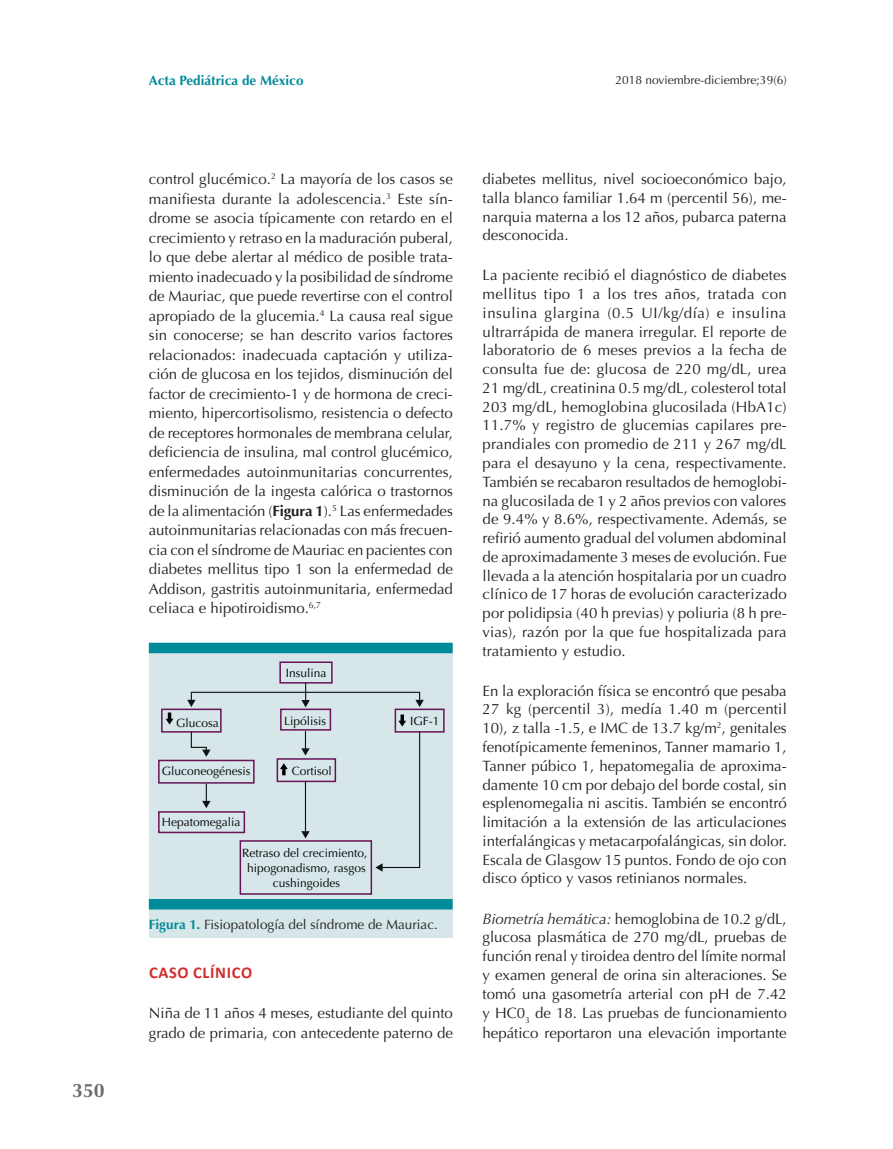
<style>
.page{position:relative;width:893px;height:1149px;background:#fff}
.page>*{position:absolute;margin:0;border:0;box-sizing:border-box;transform-origin:0 0}
.t1{font:700 19.5px "Optima";color:#6c6d70}
.t2{font:700 16.5px "Calibri";letter-spacing:.04em;color:#d22e2e}
.t3{font:15px/18.8px "Optima";color:#231f20;text-align:justify}
.t4{font:13.5px "Optima";color:#231f20}
.t5{font:700 13.5px "Optima";color:#008b9a}
.t6{font:12px/15px "Optima";color:#000001;text-align:center}
.t7{font:12px "Optima";color:#231f20}
.s1{font-weight:700}
.s2{font-weight:700;color:#008b9a}
.s3{font-style:italic}
</style>
<div class="page">
<div style="left:149px;top:643px;width:303px;height:293px;background:#d6e6e9"></div>
<div style="left:279px;top:661px;width:54px;height:22px;border:2px solid #671355"></div>
<svg style="left:166px;top:712px;width:7px;height:12px"></svg>
<svg style="left:280px;top:763px;width:8px;height:12px"></svg>
<div style="left:161px;top:708px;width:61px;height:24px;border:2px solid #671355"></div>
<div style="left:280px;top:708px;width:51px;height:22px;border:2px solid #671355"></div>
<div style="left:395px;top:708px;width:50px;height:24px;border:2px solid #671355"></div>
<div style="left:277px;top:758px;width:59px;height:23px;border:2px solid #671355"></div>
<div style="left:158px;top:759px;width:97px;height:24px;border:2px solid #671355"></div>
<div style="left:158px;top:810px;width:87px;height:22px;border:2px solid #671355"></div>
<div style="left:240px;top:840px;width:132px;height:54px;border:2px solid #671355"></div>
<svg style="left:301px;top:682px;width:9px;height:25px"></svg>
<svg style="left:301px;top:730px;width:9px;height:25px"></svg>
<svg style="left:202px;top:783px;width:9px;height:24px"></svg>
<hr style="left:305px;top:781px;width:1px;height:51px;background:#0f1313">
<svg style="left:301px;top:830px;width:9px;height:8px"></svg>
<div style="left:191px;top:691px;width:229px;height:10px;border:1px solid #0f1313"></div>
<svg style="left:415px;top:699px;width:9px;height:8px"></svg>
<svg style="left:187px;top:699px;width:9px;height:8px"></svg>
<svg style="left:190px;top:730px;width:21px;height:26px"></svg>
<svg style="left:375px;top:714px;width:46px;height:157px"></svg>
<div style="left:149px;top:642px;width:304px;height:11px;background:#008b9a"></div>
<div style="left:149px;top:898px;width:304px;height:11px;background:#008b9a"></div>
<h1 class="t1" style="left:72px;top:1079px;width:34px">350</h1>
<p class="t5" style="left:149px;top:73px;width:156px">Acta Pediátrica de México</p>
<p class="t7" style="left:615px;top:73px;width:173px">2018 noviembre-diciembre;39(6)</p>
<p class="t3" style="left:149px;top:169px;width:306px;line-height:19.5px">control glucémico.<sup>2</sup> La mayoría de los casos se manifiesta durante la adolescencia.<sup>3</sup> Este sín&shy;drome se asocia típicamente con retardo en el crecimiento y retraso en la maduración puberal, lo que debe alertar al médico de posible trata&shy;miento inadecuado y la posibilidad de síndrome de Mauriac, que puede revertirse con el control apropiado de la glucemia.<sup>4</sup> La causa real sigue sin conocerse; se han descrito varios factores relacionados: inadecuada captación y utiliza&shy;ción de glucosa en los tejidos, disminución del factor de crecimiento-1 y de hormona de creci&shy;miento, hipercortisolismo, resistencia o defecto de receptores hormonales de membrana celular, deficiencia de insulina, mal control glucémico, enfermedades autoinmunitarias concurrentes, disminución de la ingesta calórica o trastornos de la alimentación (<span class="s1">Figura 1</span>).<sup>5</sup> Las enfermedades autoinmunitarias relacionadas con más frecuen&shy;cia con el síndrome de Mauriac en pacientes con diabetes mellitus tipo 1 son la enfermedad de Addison, gastritis autoinmunitaria, enfermedad celiaca e hipotiroidismo.<sup>6,7</sup></p>
<p class="t6" style="left:286px;top:665px;width:42px">Insulina</p>
<p class="t6" style="left:176px;top:715px;width:44px">Glucosa</p>
<p class="t6" style="left:284px;top:713px;width:44px">Lipólisis</p>
<p class="t6" style="left:410px;top:713px;width:31px">IGF-1</p>
<p class="t6" style="left:162px;top:763px;width:90px">Gluconeogénesis</p>
<p class="t6" style="left:162px;top:814px;width:80px">Hepatomegalia</p>
<p class="t6" style="left:292px;top:763px;width:42px">Cortisol</p>
<p class="t6" style="left:242px;top:844px;width:127px">Retraso del crecimiento, hipogonadismo, rasgos cushingoides</p>
<p class="t4" style="left:149px;top:916px;width:291px"><span class="s2">Figura 1.</span> Fisiopatología del síndrome de Mauriac.</p>
<p class="t2" style="left:149px;top:961px;width:105px">CASO CLÍNICO</p>
<p class="t3" style="left:149px;top:1003px;width:306px;line-height:19.5px">Niña de 11 años 4 meses, estudiante del quinto grado de primaria, con antecedente paterno de</p>
<p class="t3" style="left:483px;top:170px;width:306px">diabetes mellitus, nivel socioeconómico bajo, talla blanco familiar 1.64 m (percentil 56), me&shy;narquia materna a los 12 años, pubarca paterna desconocida.</p>
<p class="t3" style="left:483px;top:266px;width:306px">La paciente recibió el diagnóstico de diabetes mellitus tipo 1 a los tres años, tratada con insulina glargina (0.5 UI/kg/día) e insulina ultrarrápida de manera irregular. El reporte de laboratorio de 6 meses previos a la fecha de consulta fue de: glucosa de 220 mg/dL, urea 21 mg/dL, creatinina 0.5 mg/dL, colesterol total 203 mg/dL, hemoglobina glucosilada (HbA1c)<br>11.7% y registro de glucemias capilares pre&shy;prandiales con promedio de 211 y 267 mg/dL para el desayuno y la cena, respectivamente.<br>También se recabaron resultados de hemoglobi&shy;na glucosilada de 1 y 2 años previos con valores de 9.4% y 8.6%, respectivamente. Además, se refirió aumento gradual del volumen abdominal de aproximadamente 3 meses de evolución. Fue llevada a la atención hospitalaria por un cuadro clínico de 17 horas de evolución caracterizado por polidipsia (40 h previas) y poliuria (8 h pre&shy;vias), razón por la que fue hospitalizada para tratamiento y estudio.</p>
<p class="t3" style="left:483px;top:681px;width:306px">En la exploración física se encontró que pesaba 27 kg (percentil 3), medía 1.40 m (percentil 10), z talla -1.5, e IMC de 13.7 kg/m<sup>2</sup>, genitales fenotípicamente femeninos, Tanner mamario 1, Tanner púbico 1, hepatomegalia de aproxima&shy;damente 10 cm por debajo del borde costal, sin esplenomegalia ni ascitis. También se encontró limitación a la extensión de las articulaciones interfalángicas y metacarpofalángicas, sin dolor.<br>Escala de Glasgow 15 puntos. Fondo de ojo con disco óptico y vasos retinianos normales.</p>
<p class="t3" style="left:483px;top:908px;width:306px"><span class="s3">Biometría hemática:</span> hemoglobina de 10.2 g/dL, glucosa plasmática de 270 mg/dL, pruebas de función renal y tiroidea dentro del límite normal y examen general de orina sin alteraciones. Se tomó una gasometría arterial con pH de 7.42 y HC0<sub>3</sub> de 18. Las pruebas de funcionamiento hepático reportaron una elevación importante</p>
</div>
